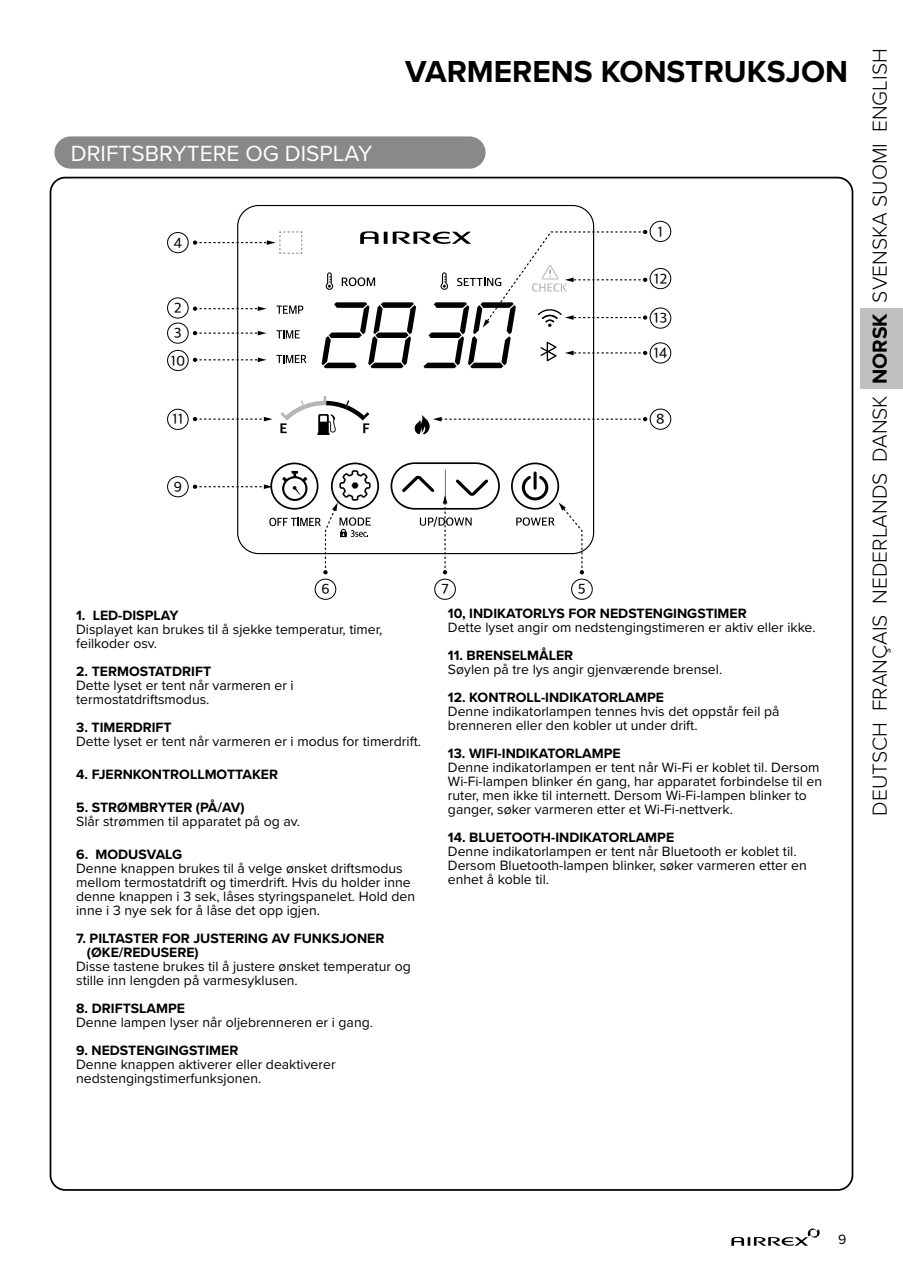
<style>
.page{position:relative;width:903px;height:1275px;background:#fff}
.page>*{position:absolute;margin:0;border:0;box-sizing:border-box;transform-origin:0 0}
.t1{font:700 31.5px "Proxima Nova";color:#000}
.t2{font:22.75px "Proxima Nova";color:#fff}
.t3{font:300 21px "Proxima Nova";color:#000}
.t4{font:14px/14px "Proxima Nova";color:#000}
.t5{font:700 14px/14px "Proxima Nova";color:#000}
.t6{font:13.47px "SD Gothic Neoa e Md";color:#000}
.s1{font-weight:700}
</style>
<div class="page">
<svg style="left:731px;top:1228px;width:88px;height:18px"></svg>
<div style="left:860px;top:308px;width:43px;height:81px;background:#c0c0c0"></div>
<div style="left:54px;top:136px;width:431px;height:33px;background:#898989;border-radius:16px"></div>
<svg style="left:193px;top:231px;width:110px;height:23px"></svg>
<svg style="left:193px;top:306px;width:73px;height:5px"></svg>
<svg style="left:193px;top:331px;width:73px;height:4px"></svg>
<svg style="left:193px;top:358px;width:73px;height:4px"></svg>
<svg style="left:193px;top:417px;width:80px;height:4px"></svg>
<div style="left:650px;top:221px;width:21px;height:21px;border:1px solid #000;border-radius:50%"></div>
<div style="left:650px;top:308px;width:21px;height:20px;border:1px solid #000;border-radius:50%"></div>
<div style="left:650px;top:268px;width:21px;height:21px;border:1px solid #000;border-radius:50%"></div>
<div style="left:650px;top:343px;width:21px;height:20px;border:1px solid #000;border-radius:50%"></div>
<div style="left:650px;top:409px;width:21px;height:21px;border:1px solid #000;border-radius:50%"></div>
<div style="left:571px;top:579px;width:21px;height:21px;border:1px solid #000;border-radius:50%"></div>
<div style="left:434px;top:579px;width:22px;height:21px;border:1px solid #000;border-radius:50%"></div>
<div style="left:315px;top:579px;width:21px;height:21px;border:1px solid #000;border-radius:50%"></div>
<div style="left:167px;top:476px;width:21px;height:21px;border:1px solid #000;border-radius:50%"></div>
<div style="left:167px;top:409px;width:21px;height:21px;border:1px solid #000;border-radius:50%"></div>
<div style="left:167px;top:350px;width:21px;height:21px;border:1px solid #000;border-radius:50%"></div>
<div style="left:167px;top:323px;width:21px;height:20px;border:1px solid #000;border-radius:50%"></div>
<div style="left:167px;top:298px;width:21px;height:20px;border:1px solid #000;border-radius:50%"></div>
<div style="left:167px;top:232px;width:21px;height:21px;border:1px solid #000;border-radius:50%"></div>
<svg style="left:414px;top:415px;width:233px;height:19px"></svg>
<svg style="left:280px;top:396px;width:89px;height:39px"></svg>
<svg style="left:511px;top:463px;width:73px;height:111px"></svg>
<svg style="left:390px;top:462px;width:110px;height:112px"></svg>
<svg style="left:322px;top:230px;width:325px;height:138px"></svg>
<svg style="left:276px;top:355px;width:30px;height:8px"></svg>
<svg style="left:276px;top:330px;width:24px;height:8px"></svg>
<svg style="left:276px;top:306px;width:27px;height:8px"></svg>
<svg style="left:193px;top:463px;width:186px;height:111px"></svg>
<h2 class="t2" style="left:71px;top:136px;width:303px">DRIFTSBRYTERE OG DISPLAY</h2>
<p class="t6" style="left:174px;top:236px;width:10px">4</p>
<p class="t6" style="left:174px;top:301px;width:9px">2</p>
<p class="t6" style="left:174px;top:326px;width:9px">3</p>
<p class="t6" style="left:170px;top:354px;width:17px">10</p>
<p class="t6" style="left:172px;top:413px;width:13px">11</p>
<p class="t6" style="left:174px;top:480px;width:10px">9</p>
<h1 class="t1" style="left:405px;top:48px;width:445px">VARMERENS KONSTRUKSJON</h1>
<p class="t6" style="left:657px;top:225px;width:7px">1</p>
<p class="t6" style="left:654px;top:272px;width:15px">12</p>
<p class="t6" style="left:654px;top:311px;width:15px">13</p>
<p class="t6" style="left:653px;top:346px;width:15px">14</p>
<p class="t6" style="left:656px;top:412px;width:10px">8</p>
<p class="t6" style="left:321px;top:583px;width:10px">6</p>
<p class="t6" style="left:441px;top:583px;width:9px">7</p>
<p class="t6" style="left:578px;top:583px;width:9px">5</p>
<p class="t5" style="left:76px;top:608px;width:104px">1. LED-DISPLAY</p>
<p class="t4" style="left:76px;top:622px;width:308px">Displayet kan brukes til å sjekke temperatur, timer, feilkoder osv.</p>
<p class="t5" style="left:76px;top:664px;width:136px">2. TERMOSTATDRIFT</p>
<p class="t4" style="left:76px;top:678px;width:219px">Dette lyset er tent når varmeren er i termostatdriftsmodus.</p>
<p class="t5" style="left:76px;top:720px;width:97px">3. TIMERDRIFT</p>
<p class="t4" style="left:76px;top:734px;width:346px">Dette lyset er tent når varmeren er i modus for timerdrift.</p>
<p class="t5" style="left:76px;top:767px;width:203px">4. FJERNKONTROLLMOTTAKER</p>
<p class="t5" style="left:76px;top:800px;width:170px">5. STRØMBRYTER (PÅ/AV)</p>
<p class="t4" style="left:76px;top:814px;width:225px">Slår strømmen til apparatet på og av.</p>
<p class="t5" style="left:76px;top:847px;width:108px">6. MODUSVALG</p>
<p class="t4" style="left:76px;top:861px;width:340px">Denne knappen brukes til å velge ønsket driftsmodus mellom termostatdrift og timerdrift. Hvis du holder inne denne knappen i 3 sek, låses styringspanelet. Hold den inne i 3 nye sek for å låse det opp igjen.</p>
<p class="t5" style="left:87px;top:931px;width:299px;text-indent:-11px">7. PILTASTER FOR JUSTERING AV FUNKSJONER (ØKE/REDUSERE)</p>
<p class="t4" style="left:76px;top:959px;width:336px">Disse tastene brukes til å justere ønsket temperatur og stille inn lengden på varmesyklusen.</p>
<p class="t5" style="left:76px;top:1001px;width:110px">8. DRIFTSLAMPE</p>
<p class="t4" style="left:76px;top:1015px;width:298px">Denne lampen lyser når oljebrenneren er i gang.</p>
<p class="t5" style="left:76px;top:1043px;width:164px">9. NEDSTENGINGSTIMER</p>
<p class="t4" style="left:76px;top:1057px;width:261px">Denne knappen aktiverer eller deaktiverer nedstengingstimerfunksjonen.</p>
<p class="t5" style="left:448px;top:606px;width:300px">10, INDIKATORLYS FOR NEDSTENGINGSTIMER</p>
<p class="t4" style="left:448px;top:620px;width:369px">Dette lyset angir om nedstengingstimeren er aktiv eller ikke.</p>
<p class="t5" style="left:448px;top:648px;width:127px">11. BRENSELMÅLER</p>
<p class="t4" style="left:448px;top:662px;width:276px">Søylen på tre lys angir gjenværende brensel.</p>
<p class="t5" style="left:448px;top:690px;width:218px">12. KONTROLL-INDIKATORLAMPE</p>
<p class="t4" style="left:448px;top:704px;width:333px">Denne indikatorlampen tennes hvis det oppstår feil på brenneren eller den kobler ut under drift.</p>
<p class="t5" style="left:448px;top:746px;width:174px">13. WIFI-INDIKATORLAMPE</p>
<p class="t4" style="left:448px;top:760px;width:376px">Denne indikatorlampen er tent når Wi-Fi er koblet til. Dersom Wi-Fi-lampen blinker én gang, har apparatet forbindelse til en ruter, men ikke til internett. Dersom Wi-Fi-lampen blinker to ganger, søker varmeren etter et Wi-Fi-nettverk.</p>
<p class="t5" style="left:448px;top:830px;width:228px">14. BLUETOOTH-INDIKATORLAMPE</p>
<p class="t4" style="left:448px;top:844px;width:360px">Denne indikatorlampen er tent når Bluetooth er koblet til.<br>Dersom Bluetooth-lampen blinker, søker varmeren etter en enhet å koble til.</p>
<h3 class="t3" style="left:864px;top:816px;width:769px;rotate:-90deg">DEUTSCH FRANÇAIS NEDERLANDS DANSK <span class="s1">NORSK</span> SVENSKA SUOMI ENGLISH</h3>
<p class="t4" style="left:838px;top:1232px;width:10px">9</p>
</div>
